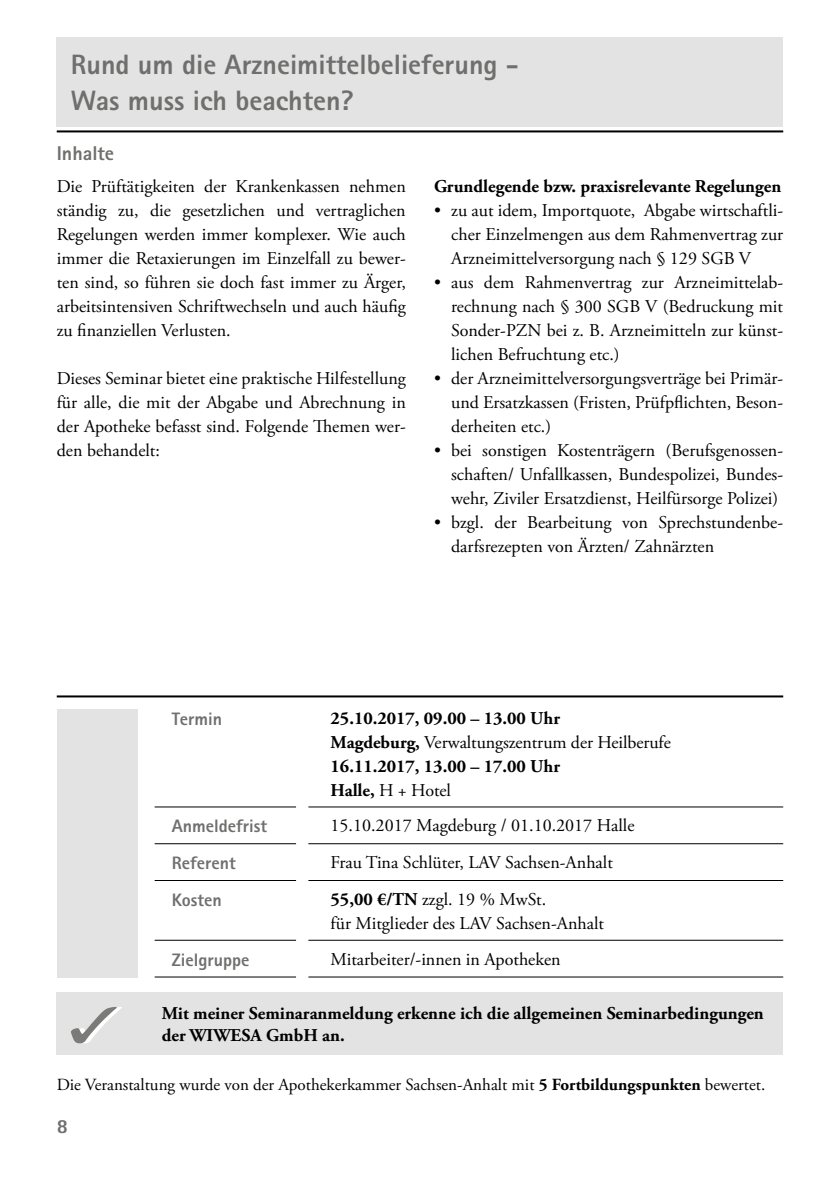
<style>
.page{position:relative;width:840px;height:1191px;background:#fff}
.page>*{position:absolute;margin:0;border:0;box-sizing:border-box;transform-origin:0 0}
.t1{font:800 28px/36.2px "Rotis Sans Serif";color:#6f6f6e}
.t2{font:800 20px "Rotis Sans Serif";color:#6f6f6e}
.t3{font:18px/24px "Adobe Garamond Pro";color:#000;text-align:justify}
.t4{font:700 18px/24px "Adobe Garamond Pro";color:#000}
.t5{font:800 18px "Rotis Sans Serif";color:#6f6f6e}
.t6{font:17px "Adobe Garamond Pro";color:#000}
.s1{font-weight:400}
.s2{font-weight:700}
</style>
<div class="page">
<div style="left:57px;top:37px;width:725px;height:90px;background:#e3e3e3"></div>
<hr style="left:57px;top:130px;width:725px;height:2px;background:#000">
<div style="left:57px;top:992px;width:725px;height:62px;background:#e3e3e3"></div>
<hr style="left:57px;top:695px;width:725px;height:2px;background:#000">
<hr style="left:154px;top:806px;width:142px;height:1px;background:#000">
<hr style="left:308px;top:806px;width:474px;height:1px;background:#000">
<hr style="left:154px;top:843px;width:142px;height:1px;background:#000">
<hr style="left:308px;top:843px;width:474px;height:1px;background:#000">
<hr style="left:154px;top:880px;width:142px;height:1px;background:#000">
<hr style="left:308px;top:880px;width:474px;height:1px;background:#000">
<hr style="left:154px;top:939px;width:142px;height:1px;background:#000">
<hr style="left:308px;top:939px;width:474px;height:1px;background:#000">
<hr style="left:154px;top:976px;width:142px;height:1px;background:#000">
<hr style="left:308px;top:976px;width:474px;height:1px;background:#000">
<svg style="left:71px;top:1007px;width:51px;height:36px"></svg>
<div style="left:57px;top:709px;width:80px;height:268px;background:#e3e3e3"></div>
<h1 class="t1" style="left:71px;top:46px;width:449px">Rund um die Arzneimittelbelieferung -<br>Was muss ich beachten?</h1>
<p class="t2" style="left:57px;top:140px;width:59px">Inhalte</p>
<p class="t3" style="left:57px;top:175px;width:350px">Die Prüftätigkeiten der Krankenkassen nehmen ständig zu, die gesetzlichen und vertraglichen Regelungen werden immer komplexer. Wie auch immer die Retaxierungen im Einzelfall zu bewer&shy;ten sind, so führen sie doch fast immer zu Ärger, arbeitsintensiven Schriftwechseln und auch häufig zu finanziellen Verlusten.</p>
<p class="t3" style="left:57px;top:367px;width:350px">Dieses Seminar bietet eine praktische Hilfestellung für alle, die mit der Abgabe und Abrechnung in der Apotheke befasst sind. Folgende Themen wer&shy;den behandelt:</p>
<p class="t4" style="left:434px;top:175px;width:348px">Grundlegende bzw. praxisrelevante Regelungen</p>
<p class="t3" style="left:451px;top:199px;width:333px;text-indent:-17px">• zu aut idem, Importquote, Abgabe wirtschaftli&shy;cher Einzelmengen aus dem Rahmenvertrag zur Arzneimittelversorgung nach § 129 SGB V</p>
<p class="t3" style="left:451px;top:271px;width:333px;text-indent:-17px">• aus dem Rahmenvertrag zur Arzneimittelab&shy;rechnung nach § 300 SGB V (Bedruckung mit Sonder-PZN bei z. B. Arzneimitteln zur künst&shy;lichen Befruchtung etc.)</p>
<p class="t3" style="left:451px;top:367px;width:333px;text-indent:-17px">• der Arzneimittelversorgungsverträge bei Primär&shy;und Ersatzkassen (Fristen, Prüfpflichten, Beson&shy;derheiten etc.)</p>
<p class="t3" style="left:451px;top:439px;width:333px;text-indent:-17px">• bei sonstigen Kostenträgern (Berufsgenossen&shy;schaften/ Unfallkassen, Bundespolizei, Bundes&shy;wehr, Ziviler Ersatzdienst, Heilfürsorge Polizei)</p>
<p class="t3" style="left:451px;top:511px;width:333px;text-indent:-17px">• bzgl. der Bearbeitung von Sprechstundenbe&shy;darfsrezepten von Ärzten/ Zahnärzten</p>
<p class="t5" style="left:171px;top:707px;width:52px">Termin</p>
<p class="t4" style="left:330px;top:706px;width:341px">25.10.2017, 09.00 – 13.00 Uhr<br>Magdeburg, <span class="s1">Verwaltungszentrum der Heilberufe<br></span>16.11.2017, 13.00 – 17.00 Uhr<br>Halle, <span class="s1">H + Hotel</span></p>
<p class="t5" style="left:171px;top:815px;width:97px">Anmeldefrist</p>
<p class="t3" style="left:330px;top:814px;width:305px">15.10.2017 Magdeburg / 01.10.2017 Halle</p>
<p class="t5" style="left:171px;top:851px;width:66px">Referent</p>
<p class="t3" style="left:330px;top:851px;width:283px">Frau Tina Schlüter, LAV Sachsen-Anhalt</p>
<p class="t5" style="left:171px;top:888px;width:51px">Kosten</p>
<p class="t3" style="left:330px;top:887px;width:275px"><span class="s2">55,00 €/TN</span> zzgl. 19 % MwSt.<br>für Mitglieder des LAV Sachsen-Anhalt</p>
<p class="t5" style="left:171px;top:948px;width:79px">Zielgruppe</p>
<p class="t3" style="left:330px;top:947px;width:231px">Mitarbeiter/-innen in Apotheken</p>
<p class="t4" style="left:162px;top:1003px;width:603px;line-height:21.6px">Mit meiner Seminaranmeldung erkenne ich die allgemeinen Seminarbedingungen der WIWESA GmbH an.</p>
<p class="t6" style="left:57px;top:1074px;width:709px">Die Veranstaltung wurde von der Apothekerkammer Sachsen-Anhalt mit <span class="s2">5 Fortbildungspunkten</span> bewertet.</p>
<p class="t2" style="left:57px;top:1113px;width:13px">8</p>
</div>
